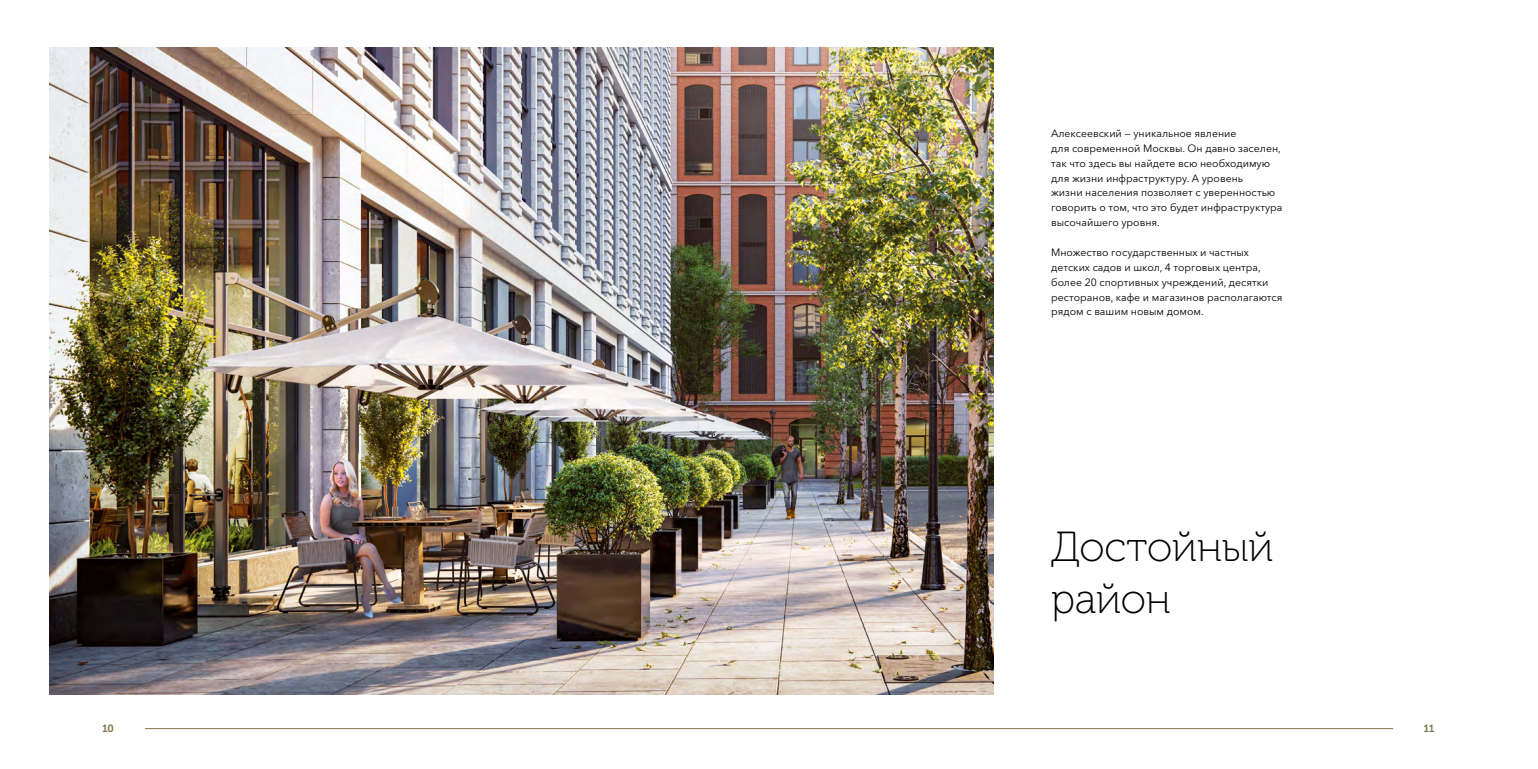
<style>
.page{position:relative;width:1538px;height:769px;background:#fff}
.page>*{position:absolute;margin:0;border:0;box-sizing:border-box;transform-origin:0 0}
.t1{font:42px/52.1px "Museo Cyrl 100";color:#000}
.t2{font:10.5px/14.9px "Avenir Next Cyr";color:#000}
.t3{font:10.5px "Museo Cyrl 700";color:#83754e}
</style>
<div class="page">
<hr style="left:145px;top:728px;width:1248px;height:1px;background:#83754e">
<img style="left:50px;top:47px;width:943px;height:647px">
<p class="t2" style="left:1051px;top:126px;width:233px">Алексеевский — уникальное явление<br>для современной Москвы. Он давно заселен, так что здесь вы найдете всю необходимую для жизни инфраструктуру. А уровень<br>жизни населения позволяет с уверенностью говорить о том, что это будет инфраструктура высочайшего уровня.</p>
<p class="t2" style="left:1051px;top:245px;width:233px">Множество государственных и частных детских садов и школ, 4 торговых центра, более 20 спортивных учреждений, десятки ресторанов, кафе и магазинов располагаются рядом с вашим новым домом.</p>
<h1 class="t1" style="left:1051px;top:521px;width:224px">Достойный район</h1>
<p class="t3" style="left:102px;top:722px;width:13px">10</p>
<p class="t3" style="left:1424px;top:722px;width:12px">11</p>
</div>
